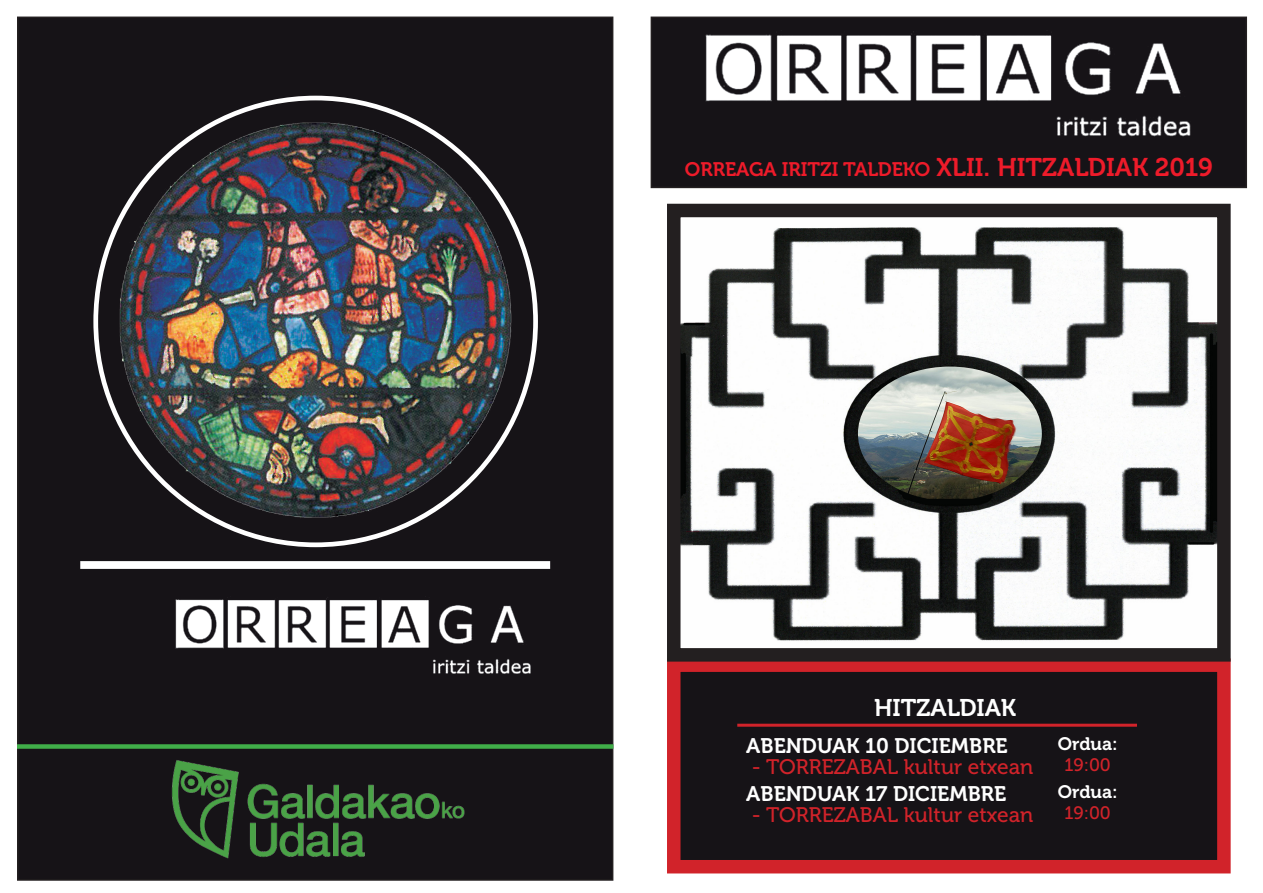
<style>
.page{position:relative;width:1263px;height:893px;background:#fff}
.page>*{position:absolute;margin:0;border:0;box-sizing:border-box;transform-origin:0 0}
.t1{font:24px "Museo 700";color:#fff}
.t2{font:21px "Museo 500";color:#d1232a}
.t3{font:21px "Museo 700";color:#fff}
.t4{font:19.5px "Museo 700";color:#ee1b2a}
.t5{font:18px "Museo 700";color:#fff}
.t6{font:18px "Museo 500";letter-spacing:-.005em;color:#d1232a}
.s1{font-size:25.5px}
</style>
<div class="page">
<div style="left:674px;top:665px;width:550px;height:202px;background:#161317"></div>
<div style="left:667px;top:658px;width:564px;height:215px;border:14px solid #d1232a"></div>
<div style="left:18px;top:17px;width:595px;height:863px;background:#161317"></div>
<div style="left:651px;top:17px;width:595px;height:170px;background:#161317"></div>
<div style="left:651px;top:17px;width:596px;height:171px;border:2px solid #231f20"></div>
<img style="left:706px;top:31px;width:485px;height:106px">
<hr style="left:737px;top:724px;width:400px;height:3px;background:#d1232a">
<img style="left:171px;top:760px;width:294px;height:99px">
<div style="left:17px;top:744px;width:596px;height:5px;background:#40ae49"></div>
<img style="left:176px;top:598px;width:355px;height:76px">
<img style="left:120px;top:122px;width:392px;height:398px">
<div style="left:80px;top:561px;width:470px;height:8px;background:#fff"></div>
<img style="left:682px;top:227px;width:534px;height:414px">
<div style="left:667px;top:204px;width:564px;height:458px;border:14px solid #231f20"></div>
<img style="left:858px;top:367px;width:184px;height:132px">
<p class="t4" style="left:685px;top:159px;width:529px">ORREAGA IRITZI TALDEKO <span class="s1">XLII. HITZALDIAK 2019</span></p>
<p class="t1" style="left:874px;top:694px;width:144px">HITZALDIAK</p>
<p class="t3" style="left:746px;top:734px;width:263px">ABENDUAK 10 DICIEMBRE</p>
<p class="t2" style="left:752px;top:755px;width:283px">- TORREZABAL kultur etxean</p>
<p class="t3" style="left:746px;top:782px;width:261px">ABENDUAK 17 DICIEMBRE</p>
<p class="t2" style="left:752px;top:803px;width:283px">- TORREZABAL kultur etxean</p>
<p class="t5" style="left:1058px;top:734px;width:61px">Ordua:</p>
<p class="t6" style="left:1065px;top:755px;width:48px">19:00</p>
<p class="t5" style="left:1058px;top:782px;width:61px">Ordua:</p>
<p class="t6" style="left:1065px;top:803px;width:48px">19:00</p>
</div>
